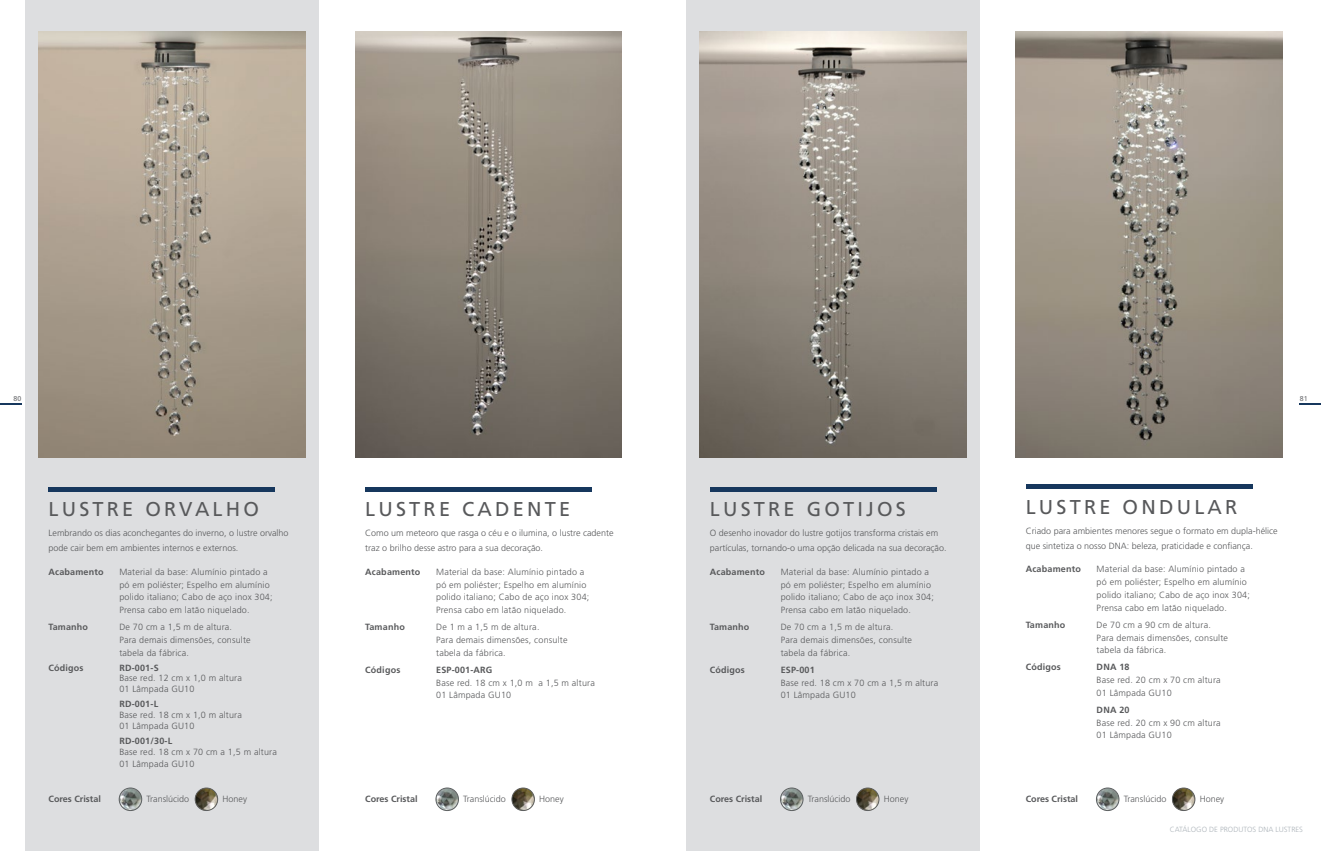
<style>
.page{position:relative;width:1321px;height:851px;background:#fff}
.page>*{position:absolute;margin:0;border:0;box-sizing:border-box;transform-origin:0 0}
.t1{font:20px "Frutiger LT Std";letter-spacing:.16em;color:#58595b}
.t2{font:300 9px/12.8px "Frutiger LT Std";letter-spacing:.02em;color:#58595b}
.t3{font:300 9px/15px "Frutiger LT Std";color:#58595b}
.t4{font:700 9px "Frutiger LT Std";letter-spacing:.02em;color:#58595b}
.t5{font:700 9px "Frutiger LT Std";color:#58595b}
.t6{font:300 7.5px "Frutiger LT Std";color:#adb4ba}
.t7{font:7px "Frutiger LT Std";color:#6d6e71}
</style>
<div class="page">
<div style="left:25px;top:0;width:294px;height:850px;background:#dddee0"></div>
<div style="left:686px;top:0;width:293px;height:850px;background:#dddee0"></div>
<img style="left:355px;top:31px;width:267px;height:426px">
<img style="left:39px;top:31px;width:266px;height:426px">
<hr style="left:49px;top:487px;width:226px;height:4px;background:#16375d">
<hr style="left:365px;top:487px;width:227px;height:4px;background:#16375d">
<img style="left:119px;top:787px;width:23px;height:23px;border-radius:11px">
<div style="left:119px;top:787px;width:23px;height:23px;border:1px solid #5d6061;border-radius:50%"></div>
<img style="left:195px;top:787px;width:23px;height:23px;border-radius:11px">
<div style="left:195px;top:787px;width:23px;height:23px;border:1px solid #5d6061;border-radius:50%"></div>
<img style="left:436px;top:787px;width:22px;height:23px;border-radius:11px">
<div style="left:436px;top:787px;width:23px;height:23px;border:1px solid #5d6061;border-radius:50%"></div>
<img style="left:512px;top:787px;width:22px;height:23px;border-radius:11px">
<div style="left:512px;top:787px;width:22px;height:23px;border:1px solid #5d6061;border-radius:50%"></div>
<img style="left:700px;top:31px;width:266px;height:426px">
<img style="left:1016px;top:31px;width:266px;height:426px">
<hr style="left:710px;top:487px;width:227px;height:4px;background:#16375d">
<div style="left:1026px;top:484px;width:227px;height:5px;background:#16375d"></div>
<img style="left:780px;top:787px;width:23px;height:23px;border-radius:11px">
<div style="left:780px;top:787px;width:23px;height:23px;border:1px solid #5d6061;border-radius:50%"></div>
<img style="left:856px;top:787px;width:23px;height:23px;border-radius:11px">
<div style="left:856px;top:787px;width:23px;height:23px;border:1px solid #5d6061;border-radius:50%"></div>
<img style="left:1096px;top:787px;width:23px;height:23px;border-radius:11px">
<div style="left:1096px;top:787px;width:23px;height:23px;border:1px solid #5d6061;border-radius:50%"></div>
<img style="left:1172px;top:787px;width:23px;height:23px;border-radius:11px">
<div style="left:1172px;top:787px;width:23px;height:23px;border:1px solid #5d6061;border-radius:50%"></div>
<hr style="left:1300px;top:403px;width:21px;height:2px;background:#16375d">
<hr style="left:0;top:403px;width:21px;height:2px;background:#16375d">
<p class="t7" style="left:13px;top:395px;width:9px">80</p>
<p class="t7" style="left:1300px;top:395px;width:9px">81</p>
<h1 class="t1" style="left:49px;top:497px;width:212px">LUSTRE ORVALHO</h1>
<p class="t3" style="left:49px;top:525px;width:242px">Lembrando os dias aconchegantes do inverno, o lustre orvalho pode cair bem em ambientes internos e externos.</p>
<p class="t4" style="left:49px;top:566px;width:57px">Acabamento</p>
<p class="t2" style="left:119px;top:565px;width:155px">Material da base: Alumínio pintado a pó em poliéster; Espelho em alumínio polido italiano; Cabo de aço inox 304; Prensa cabo em latão niquelado.</p>
<p class="t4" style="left:49px;top:621px;width:41px">Tamanho</p>
<p class="t2" style="left:119px;top:620px;width:133px">De 70 cm a 1,5 m de altura.<br>Para demais dimensões, consulte tabela da fábrica.</p>
<p class="t4" style="left:49px;top:662px;width:37px">Códigos</p>
<p class="t4" style="left:119px;top:662px;width:41px">RD-001-S</p>
<p class="t2" style="left:119px;top:673px;width:124px;line-height:10.8px">Base red. 12 cm x 1,0 m altura<br>01 Lâmpada GU10</p>
<p class="t4" style="left:119px;top:698px;width:40px">RD-001-L</p>
<p class="t2" style="left:119px;top:709px;width:124px;line-height:10.8px">Base red. 18 cm x 1,0 m altura<br>01 Lâmpada GU10</p>
<p class="t4" style="left:119px;top:735px;width:54px">RD-001/30-L</p>
<p class="t2" style="left:119px;top:745px;width:159px">Base red. 18 cm x 70 cm a 1,5 m altura<br>01 Lâmpada GU10</p>
<h1 class="t1" style="left:365px;top:497px;width:206px">LUSTRE CADENTE</h1>
<p class="t3" style="left:365px;top:525px;width:250px">Como um meteoro que rasga o céu e o ilumina, o lustre cadente traz o brilho desse astro para a sua decoração.</p>
<p class="t4" style="left:365px;top:566px;width:57px">Acabamento</p>
<p class="t2" style="left:436px;top:565px;width:155px">Material da base: Alumínio pintado a pó em poliéster; Espelho em alumínio polido italiano; Cabo de aço inox 304; Prensa cabo em latão niquelado.</p>
<p class="t4" style="left:365px;top:621px;width:41px">Tamanho</p>
<p class="t2" style="left:436px;top:620px;width:133px">De 1 m a 1,5 m de altura.<br>Para demais dimensões, consulte tabela da fábrica.</p>
<p class="t4" style="left:365px;top:664px;width:37px">Códigos</p>
<p class="t4" style="left:436px;top:664px;width:58px">ESP-001-ARG</p>
<p class="t2" style="left:436px;top:676px;width:160px">Base red. 18 cm x 1,0 m a 1,5 m altura<br>01 Lâmpada GU10</p>
<p class="t5" style="left:49px;top:793px;width:54px">Cores Cristal</p>
<p class="t3" style="left:147px;top:791px;width:44px">Translúcido</p>
<p class="t2" style="left:223px;top:792px;width:26px">Honey</p>
<p class="t5" style="left:365px;top:793px;width:54px">Cores Cristal</p>
<p class="t3" style="left:463px;top:791px;width:44px">Translúcido</p>
<p class="t2" style="left:539px;top:792px;width:26px">Honey</p>
<h1 class="t1" style="left:710px;top:497px;width:198px">LUSTRE GOTIJOS</h1>
<p class="t3" style="left:710px;top:525px;width:238px">O desenho inovador do lustre gotijos transforma cristais em partículas, tornando-o uma opção delicada na sua decoração.</p>
<p class="t4" style="left:710px;top:566px;width:57px">Acabamento</p>
<p class="t2" style="left:781px;top:565px;width:155px">Material da base: Alumínio pintado a pó em poliéster; Espelho em alumínio polido italiano; Cabo de aço inox 304; Prensa cabo em latão niquelado.</p>
<p class="t4" style="left:710px;top:621px;width:41px">Tamanho</p>
<p class="t2" style="left:781px;top:620px;width:133px">De 70 cm a 1,5 m de altura.<br>Para demais dimensões, consulte tabela da fábrica.</p>
<p class="t4" style="left:710px;top:664px;width:37px">Códigos</p>
<p class="t4" style="left:781px;top:664px;width:36px">ESP-001</p>
<p class="t2" style="left:781px;top:676px;width:159px">Base red. 18 cm x 70 cm a 1,5 m altura<br>01 Lâmpada GU10</p>
<h1 class="t1" style="left:1026px;top:495px;width:213px">LUSTRE ONDULAR</h1>
<p class="t3" style="left:1026px;top:523px;width:253px">Criado para ambientes menores segue o formato em dupla-hélice que sintetiza o nosso DNA: beleza, praticidade e confiança.</p>
<p class="t4" style="left:1026px;top:564px;width:57px">Acabamento</p>
<p class="t2" style="left:1097px;top:563px;width:155px">Material da base: Alumínio pintado a pó em poliéster; Espelho em alumínio polido italiano; Cabo de aço inox 304; Prensa cabo em latão niquelado.</p>
<p class="t4" style="left:1026px;top:619px;width:41px">Tamanho</p>
<p class="t2" style="left:1097px;top:618px;width:133px">De 70 cm a 90 cm de altura.<br>Para demais dimensões, consulte tabela da fábrica.</p>
<p class="t4" style="left:1026px;top:661px;width:37px">Códigos</p>
<p class="t4" style="left:1097px;top:661px;width:34px">DNA 18</p>
<p class="t2" style="left:1097px;top:673px;width:126px">Base red. 20 cm x 70 cm altura<br>01 Lâmpada GU10</p>
<p class="t4" style="left:1097px;top:704px;width:34px">DNA 20</p>
<p class="t2" style="left:1097px;top:716px;width:126px">Base red. 20 cm x 90 cm altura<br>01 Lâmpada GU10</p>
<p class="t5" style="left:710px;top:793px;width:54px">Cores Cristal</p>
<p class="t3" style="left:808px;top:791px;width:44px">Translúcido</p>
<p class="t2" style="left:884px;top:792px;width:26px">Honey</p>
<p class="t5" style="left:1026px;top:793px;width:54px">Cores Cristal</p>
<p class="t3" style="left:1124px;top:791px;width:44px">Translúcido</p>
<p class="t2" style="left:1200px;top:792px;width:26px">Honey</p>
<p class="t6" style="left:1170px;top:825px;width:135px">CATÁLOGO DE PRODUTOS DNA LUSTRES</p>
</div>
